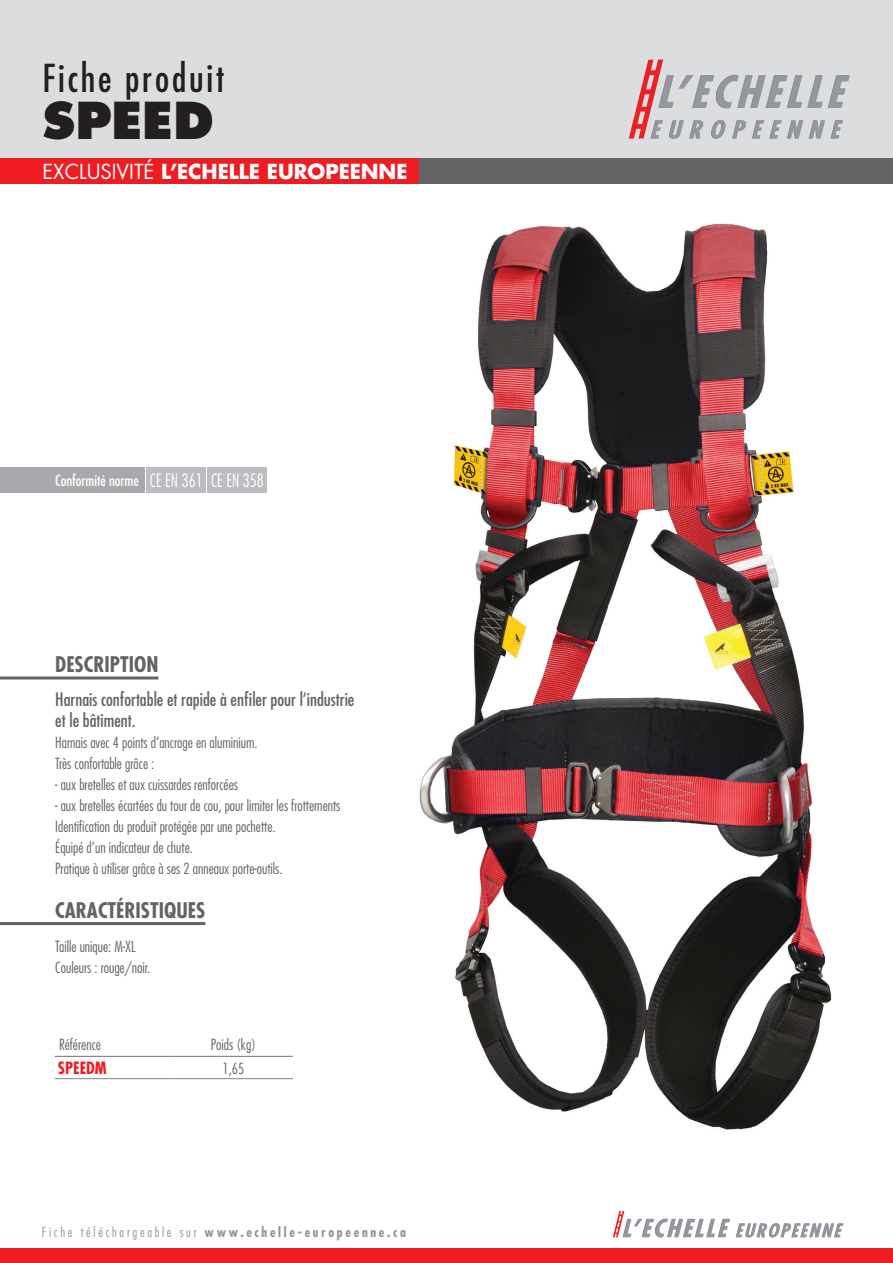
<style>
.page{position:relative;width:893px;height:1263px;background:#fff}
.page>*{position:absolute;margin:0;border:0;box-sizing:border-box;transform-origin:0 0}
.t1{font:800 49.5px "Futura Std";color:#231f20}
.t2{font:condensed 37.5px "Futura Std";letter-spacing:.075em;color:#231f20}
.t3{font:700 condensed 21px "Futura Std";color:#636366}
.t4{font:700 20.1px "Futura Std";color:#fff}
.t5{font:condensed 18px/21px "Futura Std";color:#636366}
.t6{font:300 condensed 18px "Futura Std";color:#fff;scale:.94 1}
.t7{font:700 condensed 16.5px "Futura Std";color:#ee1d23}
.t8{font:300 condensed 15px/21px "Futura Std";color:#636366}
.t9{font:300 condensed 15px "Futura Std";color:#636466}
.t10{font:condensed 15px "Futura Std";color:#fff}
.t11{font:700 condensed 13.5px "Futura Std";letter-spacing:.2em;color:#939598}
.t12{font:300 condensed 13.5px "Futura Std";letter-spacing:.2em;color:#939598}
.s1{font-weight:400}
</style>
<div class="page">
<div style="left:0;top:0;width:893px;height:171px;background:#dcdddf"></div>
<div style="left:0;top:1249px;width:893px;height:14px;background:#ee1d23"></div>
<svg style="left:613px;top:1211px;width:230px;height:26px"></svg>
<svg style="left:629px;top:60px;width:221px;height:79px"></svg>
<div style="left:0;top:158px;width:422px;height:26px;background:#ee1d23"></div>
<div style="left:419px;top:158px;width:474px;height:26px;background:#636366"></div>
<hr style="left:0;top:676px;width:158px;height:3px;background:#636366">
<hr style="left:0;top:922px;width:205px;height:3px;background:#636366">
<img style="left:419px;top:223px;width:413px;height:907px">
<hr style="left:55px;top:1056px;width:119px;height:1px;background:#808285">
<hr style="left:174px;top:1056px;width:119px;height:1px;background:#808285">
<hr style="left:55px;top:1078px;width:119px;height:1px;background:#808285">
<hr style="left:174px;top:1078px;width:119px;height:1px;background:#808285">
<div style="left:147px;top:467px;width:59px;height:26px;background:#bcbdc0"></div>
<div style="left:0;top:467px;width:145px;height:26px;background:#a7a9ac"></div>
<div style="left:207px;top:467px;width:60px;height:26px;background:#bcbdc0"></div>
<h2 class="t2" style="left:43px;top:56px;width:183px">Fiche produit</h2>
<h1 class="t1" style="left:43px;top:89px;width:173px">SPEED</h1>
<h3 class="t4" style="left:43px;top:159px;width:366px"><span class="s1">EXCLUSIVITÉ</span> ’L ECHELLE EUROPEENNE</h3>
<p class="t10" style="left:55px;top:471px;width:85px">Conformité norme</p>
<p class="t6" style="left:150px;top:470px;width:58px">CE EN 361</p>
<p class="t6" style="left:211px;top:470px;width:58px">CE EN 358</p>
<h3 class="t3" style="left:55px;top:651px;width:105px">DESCRIPTION</h3>
<p class="t5" style="left:55px;top:689px;width:301px">Harnais confortable et rapide à enfiler pour ’l industrie leet bâtiment.</p>
<p class="t8" style="left:55px;top:732px;width:204px">Harnais avec 4 points ’d ancrage en aluminium.<br>Très confortable grâce :</p>
<p class="t8" style="left:55px;top:774px;width:184px">- aux bretelles et aux cuissardes renforcées</p>
<p class="t8" style="left:55px;top:795px;width:287px">- aux bretelles écartées du tour de cou, pour limiter les frottements Identification du produit protégée par une pochette.<br>Équipé u n’d indicateur de chute.<br>Pratique à utiliser grâce à ses 2 anneaux porte-outils.</p>
<h3 class="t3" style="left:55px;top:897px;width:152px">CARACTÉRISTIQUES</h3>
<p class="t8" style="left:55px;top:935px;width:97px">Taille unique X L-M:<br>Couleurs : rouge/noir.</p>
<p class="t9" style="left:59px;top:1035px;width:43px">Référence</p>
<p class="t7" style="left:58px;top:1058px;width:50px">SPEEDM</p>
<p class="t9" style="left:211px;top:1035px;width:47px">Poids (kg(</p>
<p class="t9" style="left:222px;top:1059px;width:23px">1,65</p>
<p class="t12" style="left:42px;top:1224px;width:32px">Fiche</p>
<p class="t12" style="left:81px;top:1224px;width:92px">téléchargeable</p>
<p class="t12" style="left:180px;top:1224px;width:18px">sur</p>
<p class="t11" style="left:205px;top:1224px;width:203px">www.echelle-europeenne.ca</p>
</div>
